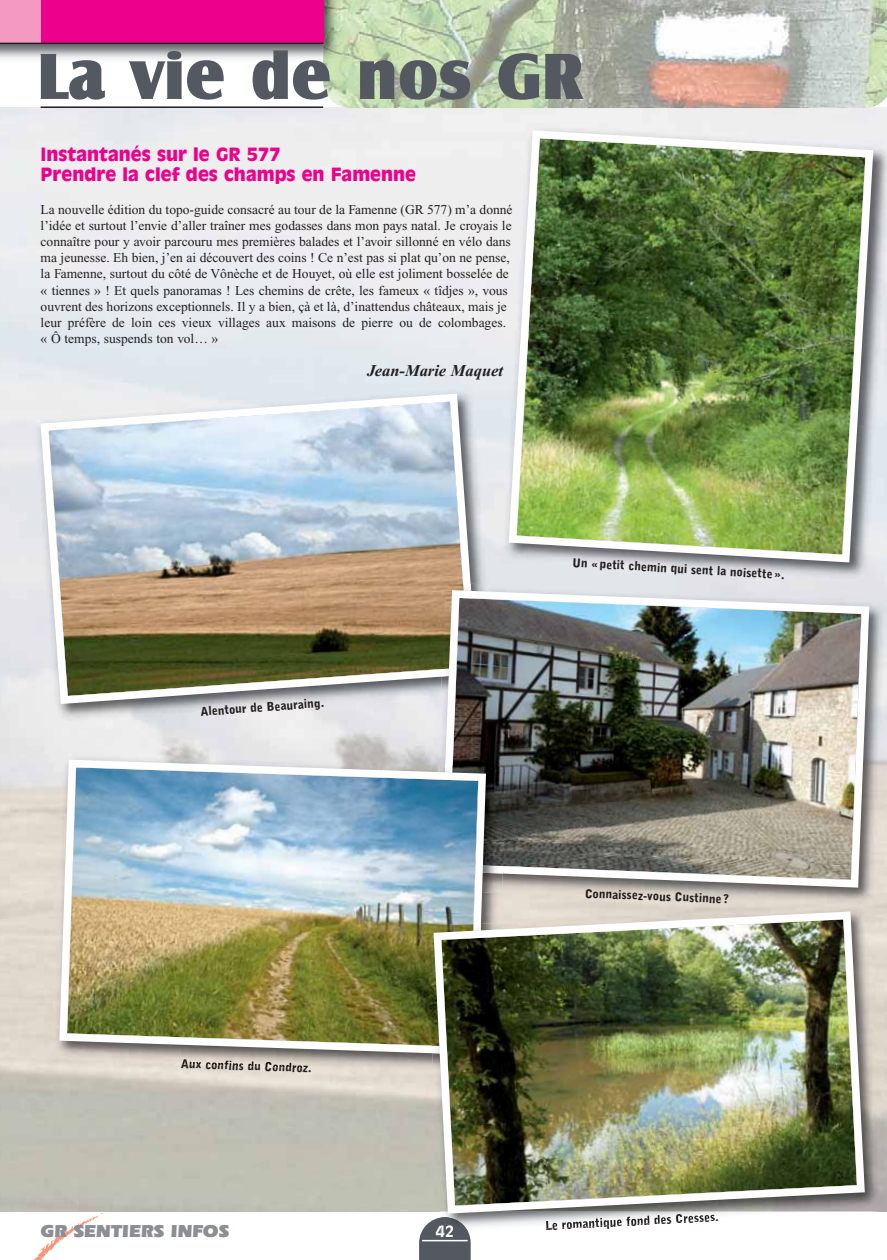
<style>
.page{position:relative;width:887px;height:1260px;background:#fff}
.page>*{position:absolute;margin:0;border:0;box-sizing:border-box;transform-origin:0 0}
.t1{font:67.5px "Castle T Ultr";color:#545861}
.t2{font:900 18px/20.4px "Incised 901 BT";color:#ec008c}
.t3{font:900 18px "Eras IT Cby BT";color:#8b8e95}
.t4{font:italic 700 16.5px "Times New Roman";color:#231f20}
.t5{font:700 15px "Incised 901 BT";color:#fff}
.t6{font:13.5px/16.2px "Times New Roman";color:#231f20}
.t7{font:900 12px "Bell Gothic BT";color:#231f20}
</style>
<div class="page">
<img style="left:323px;top:0;width:563px;height:108px">
<img style="left:0;top:0;width:342px;height:63px">
<div style="left:0;top:0;width:323px;height:43px;background:#ec008c"></div>
<div style="left:0;top:0;width:41px;height:43px;background:#f49ac1"></div>
<hr style="left:0;top:43px;width:323px;height:1px;background:#231f20">
<hr style="left:41px;top:106px;width:282px;height:2px;background:#231f20">
<img style="left:35px;top:1213px;width:68px;height:46px">
<img style="left:500px;top:123px;width:386px;height:460px">
<img style="left:504px;top:126px;width:373px;height:440px">
<svg style="left:37px;top:389px;width:444px;height:319px;background:#b3b5af"></svg>
<img style="left:438px;top:584px;width:448px;height:323px">
<img style="left:442px;top:582px;width:27px;height:4px">
<img style="left:437px;top:586px;width:435px;height:305px">
<img style="left:884px;top:0;width:2px;height:63px">
<img style="left:52px;top:752px;width:450px;height:320px">
<img style="left:489px;top:764px;width:13px;height:128px">
<img style="left:489px;top:765px;width:17px;height:101px">
<img style="left:181px;top:1059px;width:110px;height:9px">
<img style="left:55px;top:755px;width:434px;height:303px">
<img style="left:470px;top:1211px;width:412px;height:18px">
<svg style="left:419px;top:1217px;width:51px;height:42px;background:#70737a"></svg>
<img style="left:433px;top:905px;width:451px;height:306px">
<img style="left:829px;top:903px;width:40px;height:4px">
<img style="left:546px;top:1217px;width:103px;height:11px">
<img style="left:425px;top:924px;width:4px;height:122px">
<img style="left:429px;top:907px;width:439px;height:310px">
<h1 class="t1" style="left:37px;top:48px;width:547px">La vie de nos GR</h1>
<h2 class="t2" style="left:41px;top:145px;width:377px">Instantanés sur le GR 577<br>Prendre la clef des champs en Famenne</h2>
<p class="t6" style="left:41px;top:202px;width:473px">La nouvelle édition du topo-guide consacré au tour de la Famenne (GR 577) m’a donné l’idée et surtout l’envie d’aller traîner mes godasses dans mon pays natal. Je croyais le connaître pour y avoir parcouru mes premières balades et l’avoir sillonné en vélo dans ma jeunesse. Eh bien, j’en ai découvert des coins ! Ce n’est pas si plat qu’on ne pense, la Famenne, surtout du côté de Vônèche et de Houyet, où elle est joliment bosselée de « tiennes » ! Et quels panoramas ! Les chemins de crête, les fameux « tîdjes », vous ouvrent des horizons exceptionnels. Il y a bien, çà et là, d’inattendus châteaux, mais je leur préfère de loin ces vieux villages aux maisons de pierre ou de colombages. « Ô temps, suspends ton vol… »</p>
<p class="t4" style="left:367px;top:364px;width:137px">Jean-Marie Maquet</p>
<p class="t7" style="left:200px;top:705px;width:126px;rotate:-4deg">Alentour de Beauraing.</p>
<p class="t7" style="left:181px;top:1057px;width:133px;rotate:2deg">Aux confins du Condroz.</p>
<h2 class="t3" style="left:41px;top:1219px;width:190px">GR SENTIERS INFOS</h2>
<p class="t5" style="left:435px;top:1223px;width:20px">42</p>
<p class="t7" style="left:572px;top:557px;width:214px;rotate:3deg">Un «petit chemin qui sent la noisette ».</p>
<p class="t7" style="left:584px;top:887px;width:146px;rotate:2deg">Connaissez-vous Custinne?</p>
<p class="t7" style="left:545px;top:1219px;width:175px;rotate:-3deg">Le romantique fond des Cresses.</p>
</div>
